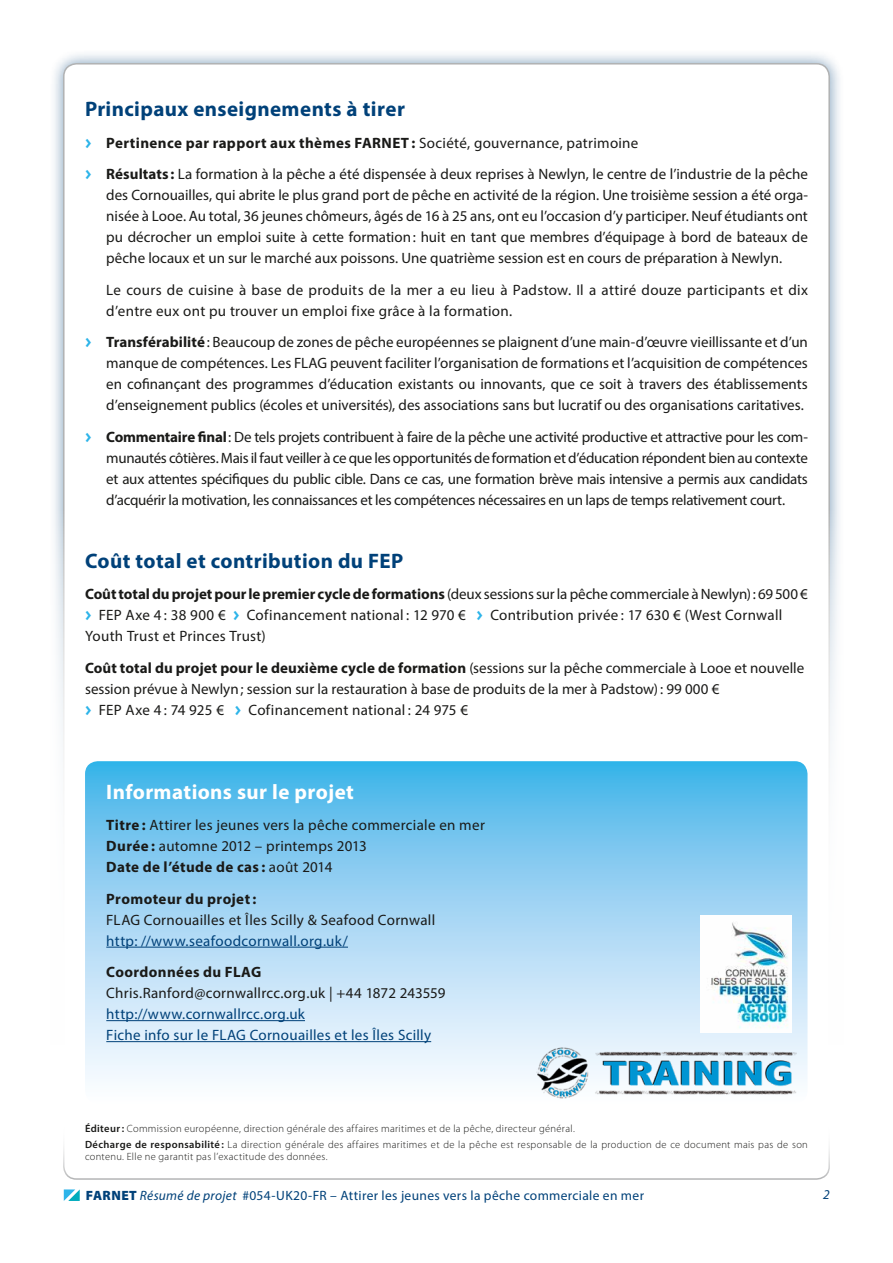
<style>
.page{position:relative;width:893px;height:1263px;background:#fff}
.page>*{position:absolute;margin:0;border:0;box-sizing:border-box;transform-origin:0 0}
.t1{font:700 21px "Myriad Pro";letter-spacing:.015em;color:#004179}
.t2{font:700 21px "Myriad Pro";letter-spacing:.02em;color:#fff}
.t3{font:15px/21px "Myriad Pro";letter-spacing:.01em;color:#1a1a18}
.t4{font:15px/21px "Myriad Pro";letter-spacing:.02em;color:#004179}
.t5{font:700 15px "Myriad Pro";letter-spacing:.025em;color:#1a1a18}
.t6{font:13.5px "Myriad Pro";letter-spacing:.025em;color:#004179}
.t7{font:italic 13.5px "Myriad Pro";color:#004179}
.t8{font:300 10.5px/16.2px "Myriad Pro";letter-spacing:.03em;color:#1a1a18}
.s1{font-family:"Meta Plus Bold Caps";color:#2db4e9}
.s2{font-weight:700}
.s3{font-weight:600}
.s4{font-weight:900}
.s5{font-style:italic}
</style>
<div class="page">
<div style="left:49px;top:49px;width:795px;height:1165px;background:#004179;opacity:.5"></div>
<div style="left:64px;top:64px;width:765px;height:1135px;background:#fff;border-radius:13px"></div>
<div style="left:0;top:510px;width:893px;height:753px;background:#fff"></div>
<svg style="left:63px;top:1147px;width:767px;height:33px"></svg>
<svg style="left:64px;top:1189px;width:16px;height:12px"></svg>
<svg style="left:85px;top:761px;width:722px;height:338px;background:#a1d6f3"></svg>
<hr style="left:106px;top:947px;width:242px;height:1px;background:#004179">
<hr style="left:106px;top:1020px;width:199px;height:1px;background:#004179">
<hr style="left:106px;top:1041px;width:325px;height:1px;background:#004179">
<img style="left:701px;top:916px;width:90px;height:116px">
<img style="left:532px;top:1046px;width:270px;height:52px">
<h1 class="t1" style="left:85px;top:95px;width:321px">Principaux enseignements à tirer</h1>
<p class="t3" style="left:85px;top:127px;width:724px;line-height:31.5px"><span class="s1">&gt;</span> <span class="s2">Pertinence par rapport aux thèmes FARNET :</span> Société, gouvernance, patrimoine<br><span class="s1">&gt;</span> <span class="s2">Résultats :</span> La formation à la pêche a été dispensée à deux reprises à Newlyn, le centre de l’industrie de la pêche</p>
<p class="t3" style="left:106px;top:184px;width:703px;text-align:justify">des Cornouailles, qui abrite le plus grand port de pêche en activité de la région. Une troisième session a été orga&shy;nisée à Looe. Au total, 36 jeunes chômeurs, âgés de 16 à 25 ans, ont eu l’occasion d’y participer. Neuf étudiants ont pu décrocher un emploi suite à cette formation: huit en tant que membres d’équipage à bord de bateaux de pêche locaux et un sur le marché aux poissons. Une quatrième session est en cours de préparation à Newlyn.</p>
<p class="t3" style="left:106px;top:279px;width:703px">Le cours de cuisine à base de produits de la mer a eu lieu à Padstow. Il a attiré douze participants et dix d’entre eux ont pu trouver un emploi fixe grâce à la formation.</p>
<p class="t3" style="left:106px;top:331px;width:703px;text-align:justify;text-indent:-21px"><span class="s1">&gt;</span> <span class="s2">Transférabilité</span>: Beaucoup de zones de pêche européennes se plaignent d’une main-d’œuvre vieillissante et d’un manque de compétences. Les FLAG peuvent faciliter l’organisation de formations et l’acquisition de compétences en cofinançant des programmes d’éducation existants ou innovants, que ce soit à travers des établissements d’enseignement publics (écoles et universités), des associations sans but lucratif ou des organisations caritatives.</p>
<p class="t3" style="left:106px;top:426px;width:703px;text-align:justify;text-indent:-21px"><span class="s1">&gt;</span> <span class="s2">Commentaire final</span>: De tels projets contribuent à faire de la pêche une activité productive et attractive pour les com&shy;munautés côtières. Mais il faut veiller à ce que les opportunités de formation et d’éducation répondent bien au contexte et aux attentes spécifiques du public cible. Dans ce cas, une formation brève mais intensive a permis aux candidats d’acquérir la motivation, les connaissances et les compétences nécessaires en un laps de temps relativement court.</p>
<h1 class="t1" style="left:85px;top:547px;width:320px">Coût total et contribution du FEP</h1>
<p class="t3" style="left:85px;top:583px;width:724px"><span class="s2">Coût total du projet pour le premier cycle de formations</span> (deux sessions sur la pêche commerciale à Newlyn): 69 500 € <span class="s1">&gt;</span> FEP Axe 4 : 38 900 € <span class="s1">&gt;</span> Cofinancement national : 12 970 € <span class="s1">&gt;</span> Contribution privée : 17 630 € (West Cornwall<br>Youth Trust et Princes Trust)</p>
<p class="t3" style="left:85px;top:657px;width:721px"><span class="s2">Coût total du projet pour le deuxième cycle de formation</span> (sessions sur la pêche commerciale à Looe et nouvelle session prévue à Newlyn; session sur la restauration à base de produits de la mer à Padstow): 99 000 €<br><span class="s1">&gt;</span> FEP Axe 4 : 74 925 € <span class="s1">&gt;</span> Cofinancement national : 24 975 €</p>
<h1 class="t2" style="left:106px;top:778px;width:249px">Informations sur le projet</h1>
<p class="t3" style="left:106px;top:814px;width:380px"><span class="s2">Titre :</span> Attirer les jeunes vers la pêche commerciale en mer<br><span class="s2">Durée :</span> automne 2012 – printemps 2013<br><span class="s2">Date de l’étude de cas :</span> août 2014</p>
<p class="t5" style="left:106px;top:889px;width:152px">Promoteur du projet:</p>
<p class="t3" style="left:106px;top:909px;width:330px">FLAG Cornouailles et Îles Scilly &amp; Seafood Cornwall</p>
<p class="t4" style="left:106px;top:930px;width:243px">http: //www.seafoodcornwall.org.uk/</p>
<p class="t5" style="left:106px;top:962px;width:156px">Coordonnées du FLAG</p>
<p class="t3" style="left:106px;top:982px;width:341px">Chris.Ranford@cornwallrcc.org.uk | +44 1872 243559</p>
<p class="t4" style="left:106px;top:1003px;width:326px">http://www.cornwallrcc.org.uk<br>Fiche info sur le FLAG Cornouailles et les Îles Scilly</p>
<p class="t8" style="left:85px;top:1120px;width:724px"><span class="s3">Éditeur:</span> Commission européenne, direction générale des affaires maritimes et de la pêche, directeur général.<br><span class="s3">Décharge de responsabilité :</span> La direction générale des affaires maritimes et de la pêche est responsable de la production de ce document mais pas de son</p>
<p class="t8" style="left:85px;top:1148px;width:244px">contenu. Elle ne garantit pas l’exactitude des données.</p>
<p class="t6" style="left:86px;top:1187px;width:560px"><span class="s4">FARNET</span> <span class="s5">Résumé de projet</span> #054-UK20-FR – Attirer les jeunes vers la pêche commerciale en mer</p>
<p class="t7" style="left:823px;top:1186px;width:8px">2</p>
</div>
